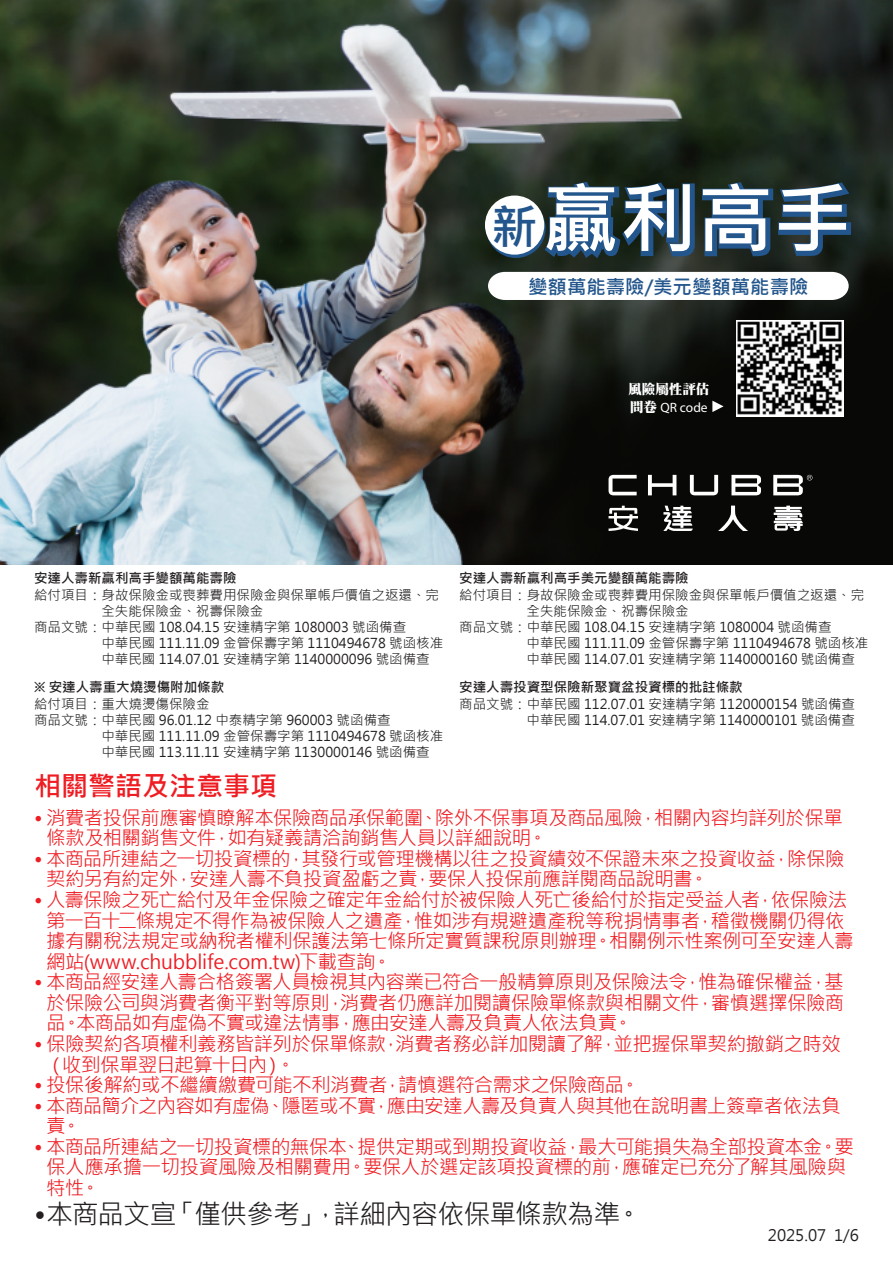
<style>
.page{position:relative;width:893px;height:1263px;background:#fff}
.page>*{position:absolute;margin:0;border:0;box-sizing:border-box;transform-origin:0 0}
.t1{font:700 76.95px "Microsoft Jheng Hei";color:#fff}
.t2{font:27px "Microsoft Jheng Hei";letter-spacing:-.035em;color:#231f20}
.t3{font:700 27px "Microsoft Jheng Hei";color:#ee1d23}
.t4{font:19.5px/20.5px "Microsoft Jheng Hei";letter-spacing:-.025em;color:#ee1d23}
.t5{font:700 19.35px "Microsoft Jheng Hei";color:#23568c}
.t6{font:15.75px "Microsoft Jheng Hei";color:#231f20}
.t7{font:13.5px/16.2px "Microsoft Jheng Hei";color:#231f20}
.t8{font:700 13.5px "Microsoft Jheng Hei";color:#231f20}
.cal_text{font:13.5px "Myriad Pro";color:#fff}
.cal_text-2{font:13.5px "DF Ming W12 WIN BF";color:#fff}
.s1{font-size:46.8px;color:#23568c}
.s2{font-family:"DF Ming W12 WIN BF"}
</style>
<div class="page">
<img style="left:0;top:0;width:893px;height:564px">
<svg style="left:648px;top:475px;width:28px;height:20px"></svg>
<svg style="left:608px;top:475px;width:29px;height:20px"></svg>
<svg style="left:690px;top:475px;width:28px;height:20px"></svg>
<svg style="left:731px;top:475px;width:30px;height:20px"></svg>
<svg style="left:773px;top:475px;width:39px;height:20px"></svg>
<svg style="left:608px;top:506px;width:30px;height:25px"></svg>
<svg style="left:663px;top:506px;width:30px;height:25px"></svg>
<svg style="left:774px;top:506px;width:29px;height:25px"></svg>
<svg style="left:718px;top:506px;width:30px;height:25px"></svg>
<svg style="left:488px;top:272px;width:361px;height:28px"></svg>
<svg style="left:486px;top:199px;width:60px;height:59px"></svg>
<div style="left:485px;top:196px;width:59px;height:59px;background:#fff;border-radius:50%"></div>
<svg style="left:541px;top:178px;width:313px;height:85px;background:#21425c"></svg>
<img style="left:737px;top:321px;width:106px;height:95px">
<svg style="left:712px;top:401px;width:12px;height:11px"></svg>
<p class="t1" style="left:491px;top:171px;width:361px"><span class="s1">新</span>贏利高手</p>
<p class="t5" style="left:528px;top:275px;width:282px">變額萬能壽險/美元變額萬能壽險</p>
<p class="cal_text-2" style="left:628px;top:382px;width:82px">風險屬性評估</p>
<p class="cal_text" style="left:630px;top:399px;width:79px"><span class="s2">問卷</span> QR code</p>
<p class="t8" style="left:34px;top:570px;width:204px">安達人壽新贏利高手變額萬能壽險</p>
<p class="t7" style="left:101px;top:586px;width:339px;text-indent:-67px">給付項目：身故保險金或喪葬費用保險金與保單帳戶價值之返還、完全失能保險金、祝壽保險金</p>
<p class="t7" style="left:101px;top:619px;width:343px;text-indent:-67px">商品文號：中華民國 108.04.15 安達精字第 1080003 號函備查<br>中華民國 111.11.09 金管保壽字第 1110494678 號函核准中華民國 114.07.01 安達精字第 1140000096 號函備查</p>
<p class="t8" style="left:34px;top:679px;width:192px">※ 安達人壽重大燒燙傷附加條款</p>
<p class="t7" style="left:34px;top:695px;width:177px">給付項目：重大燒燙傷保險金</p>
<p class="t7" style="left:101px;top:712px;width:343px;text-indent:-67px">商品文號：中華民國 96.01.12 中泰精字第 960003 號函備查<br>中華民國 111.11.09 金管保壽字第 1110494678 號函核准中華民國 113.11.11 安達精字第 1130000146 號函備查</p>
<p class="t8" style="left:459px;top:570px;width:231px">安達人壽新贏利高手美元變額萬能壽險</p>
<p class="t7" style="left:527px;top:586px;width:339px;text-indent:-67px">給付項目：身故保險金或喪葬費用保險金與保單帳戶價值之返還、完全失能保險金、祝壽保險金</p>
<p class="t7" style="left:527px;top:619px;width:343px;text-indent:-67px">商品文號：中華民國 108.04.15 安達精字第 1080004 號函備查<br>中華民國 111.11.09 金管保壽字第 1110494678 號函核准中華民國 114.07.01 安達精字第 1140000160 號函備查</p>
<p class="t8" style="left:459px;top:679px;width:285px">安達人壽投資型保險新聚寶盆投資標的批註條款</p>
<p class="t7" style="left:459px;top:695px;width:397px;text-align:right">商品文號：中華民國 112.07.01 安達精字第 1120000154 號函備查中華民國 114.07.01 安達精字第 1140000101 號函備查</p>
<p class="t3" style="left:34px;top:769px;width:244px">相關警語及注意事項</p>
<p class="t4" style="left:46px;top:807px;width:798px;text-indent:-12px">• 消費者投保前應審慎瞭解本保險商品承保範圍、除外不保事項及商品風險，相關內容均詳列於保單條款及相關銷售文件，如有疑義請洽詢銷售人員以詳細說明。</p>
<p class="t4" style="left:46px;top:848px;width:800px;text-indent:-12px">• 本商品所連結之一切投資標的，其發行或管理機構以往之投資績效不保證未來之投資收益，除保險契約另有約定外，安達人壽不負投資盈虧之責，要保人投保前應詳閱商品說明書。</p>
<p class="t4" style="left:46px;top:889px;width:809px;text-indent:-12px">• 人壽保險之死亡給付及年金保險之確定年金給付於被保險人死亡後給付於指定受益人者，依保險法第一百十二條規定不得作為被保險人之遺產，惟如涉有規避遺產稅等稅捐情事者，稽徵機關仍得依據有關稅法規定或納稅者權利保護法第七條所定實質課稅原則辦理。相關例示性案例可至安達人壽網站(www.chubblife.com.tw)下載查詢。</p>
<p class="t4" style="left:46px;top:972px;width:800px;text-align:justify;text-indent:-12px">• 本商品經安達人壽合格簽署人員檢視其內容業已符合一般精算原則及保險法令，惟為確保權益，基於保險公司與消費者衡平對等原則，消費者仍應詳加閱讀保險單條款與相關文件，審慎選擇保險商品。本商品如有虛偽不實或違法情事，應由安達人壽及負責人依法負責。</p>
<p class="t4" style="left:46px;top:1033px;width:796px;text-indent:-12px">• 保險契約各項權利義務皆詳列於保單條款，消費者務必詳加閱讀了解，並把握保單契約撤銷之時效（收到保單翌日起算十日內）。</p>
<p class="t4" style="left:34px;top:1075px;width:607px">• 投保後解約或不繼續繳費可能不利消費者，請慎選符合需求之保險商品。</p>
<p class="t4" style="left:46px;top:1095px;width:796px;text-indent:-12px">• 本商品簡介之內容如有虛偽、隱匿或不實，應由安達人壽及負責人與其他在說明書上簽章者依法負責。</p>
<p class="t4" style="left:46px;top:1136px;width:809px;text-indent:-12px">• 本商品所連結之一切投資標的無保本、提供定期或到期投資收益，最大可能損失為全部投資本金。要保人應承擔一切投資風險及相關費用。要保人於選定該項投資標的前，應確定已充分了解其風險與特性。</p>
<p class="t2" style="left:34px;top:1197px;width:610px">•本商品文宣「僅供參考」，詳細內容依保單條款為準。</p>
<p class="t6" style="left:768px;top:1225px;width:93px">2025.07 1/6</p>
</div>
